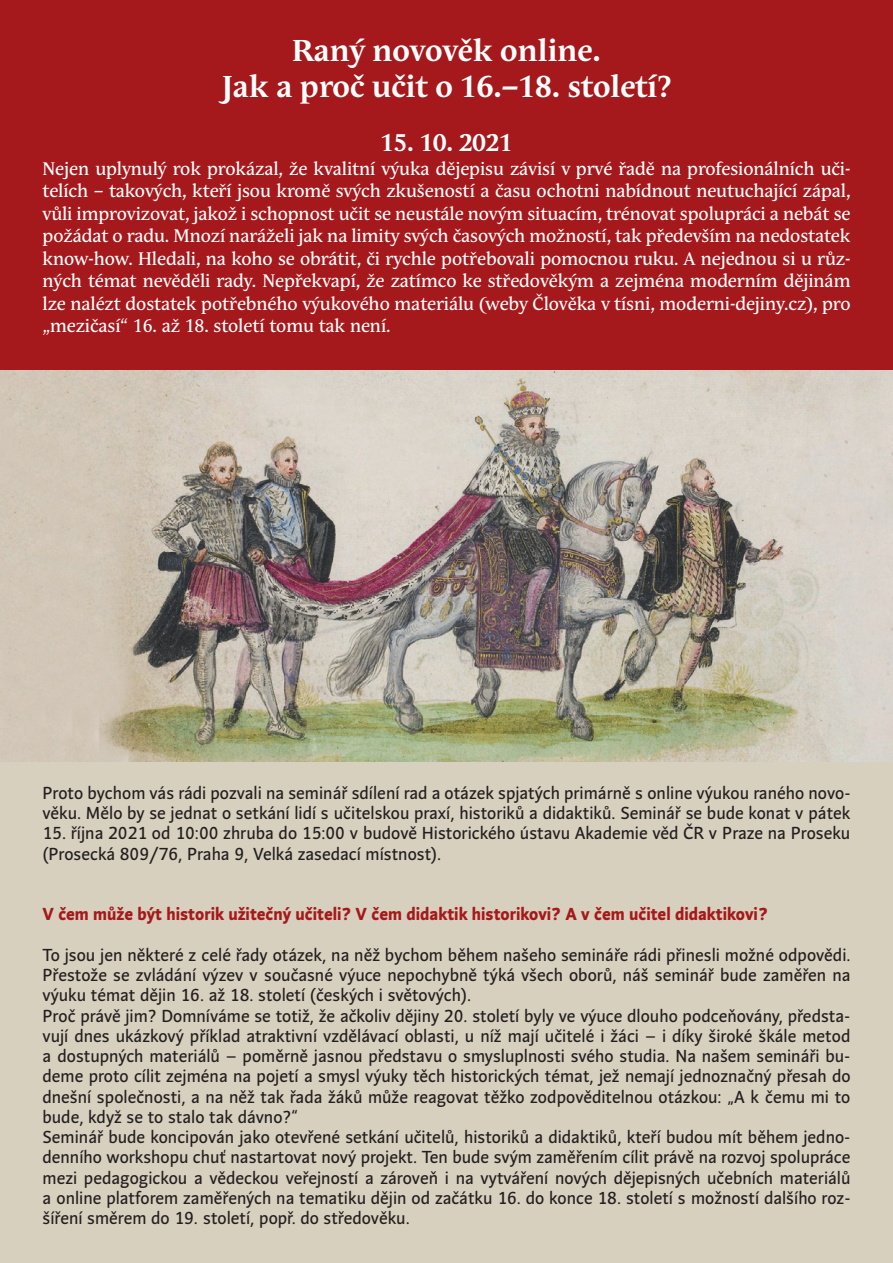
<style>
.page{position:relative;width:893px;height:1263px;background:#fff}
.page>*{position:absolute;margin:0;border:0;box-sizing:border-box;transform-origin:0 0}
.t1{font:700 30px/36px "Andulka Text Pro";color:#fff;text-align:center}
.t2{font:700 24px "Andulka Text Pro";color:#fff}
.t3{font:18px/22.5px "Andulka Text Pro";letter-spacing:-.005em;color:#fff;text-align:justify}
.t4{font:17.25px/20.2px "Andulka Sans Text";color:#231f20}
.t5{font:700 17.25px "Andulka Sans Text";color:#a5181b}
</style>
<div class="page">
<div style="left:0;top:476px;width:893px;height:787px;background:#d8d0be"></div>
<div style="left:0;top:0;width:893px;height:380px;background:#a5181b"></div>
<img style="left:0;top:371px;width:893px;height:390px">
<h1 class="t1" style="left:222px;top:33px;width:451px">Raný novověk online.<br>Jak a proč učit o 16.–18. století?</h1>
<h2 class="t2" style="left:381px;top:129px;width:133px">15. 10. 2021</h2>
<p class="t3" style="left:43px;top:157px;width:809px">Nejen uplynulý rok prokázal, že kvalitní výuka dějepisu závisí v prvé řadě na profesionálních uči&shy;telích – takových, kteří jsou kromě svých zkušeností a času ochotni nabídnout neutuchající zápal, vůli improvizovat, jakož i schopnost učit se neustále novým situacím, trénovat spolupráci a nebát se požádat o radu. Mnozí naráželi jak na limity svých časových možností, tak především na nedostatek know-how. Hledali, na koho se obrátit, či rychle potřebovali pomocnou ruku. A nejednou si u růz&shy;ných témat nevěděli rady. Nepřekvapí, že zatímco ke středověkým a zejména moderním dějinám lze nalézt dostatek potřebného výukového materiálu (weby Člověka v tísni, moderni-dejiny.cz), pro „mezičasí“ 16. až 18. století tomu tak není.</p>
<p class="t4" style="left:43px;top:783px;width:809px">Proto bychom vás rádi pozvali na seminář sdílení rad a otázek spjatých primárně s online výukou raného novo&shy;věku. Mělo by se jednat o setkání lidí s učitelskou praxí, historiků a didaktiků. Seminář se bude konat v pátek</p>
<p class="t4" style="left:43px;top:823px;width:809px">15. října 2021 od 10:00 zhruba do 15:00 v budově Historického ústavu Akademie věd ČR v Praze na Proseku (Prosecká 809/76, Praha 9, Velká zasedací místnost).</p>
<p class="t5" style="left:43px;top:904px;width:727px">V čem může být historik užitečný učiteli? V čem didaktik historikovi? A v čem učitel didaktikovi?</p>
<p class="t4" style="left:43px;top:945px;width:809px">To jsou jen některé z celé řady otázek, na něž bychom během našeho semináře rádi přinesli možné odpovědi.<br>Přestože se zvládání výzev v současné výuce nepochybně týká všech oborů, náš seminář bude zaměřen na výuku témat dějin 16. až 18. století (českých i světových).<br>Proč právě jim? Domníváme se totiž, že ačkoliv dějiny 20. století byly ve výuce dlouho podceňovány, předsta&shy;vují dnes ukázkový příklad atraktivní vzdělávací oblasti, u níž mají učitelé i žáci – i díky široké škále metod a dostupných materiálů – poměrně jasnou představu o smysluplnosti svého studia. Na našem semináři bu&shy;deme proto cílit zejména na pojetí a smysl výuky těch historických témat, jež nemají jednoznačný přesah do dnešní společnosti, a na něž tak řada žáků může reagovat těžko zodpověditelnou otázkou: „A k čemu mi to bude, když se to stalo tak dávno?“<br>Seminář bude koncipován jako otevřené setkání učitelů, historiků a didaktiků, kteří budou mít během jedno&shy;denního workshopu chuť nastartovat nový projekt. Ten bude svým zaměřením cílit právě na rozvoj spolupráce mezi pedagogickou a vědeckou veřejností a zároveň i na vytváření nových dějepisných učebních materiálů a online platforem zaměřených na tematiku dějin od začátku 16. do konce 18. století s možností dalšího roz&shy;šíření směrem do 19. století, popř. do středověku.</p>
</div>
